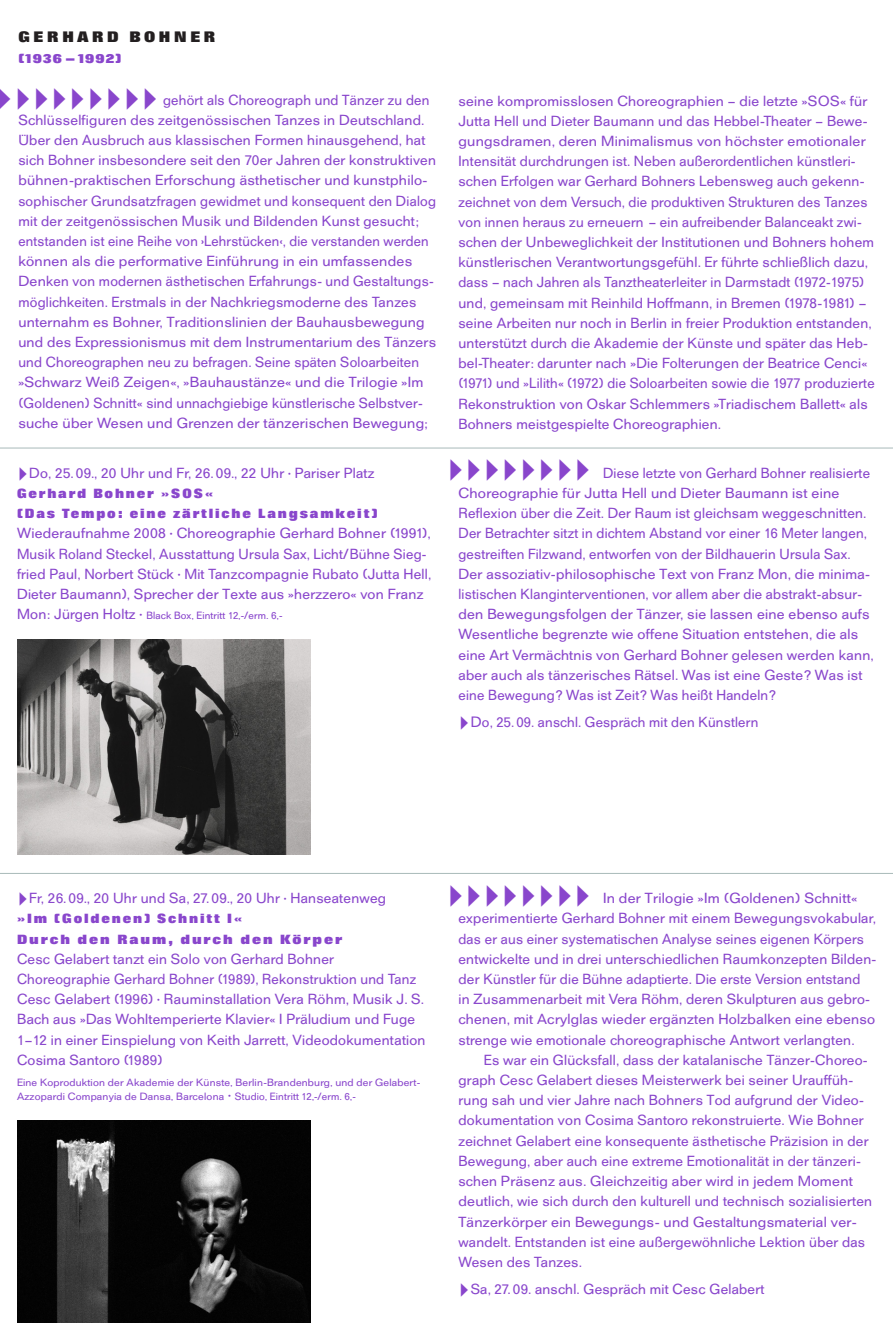
<style>
.page{position:relative;width:893px;height:1340px;background:#fff}
.page>*{position:absolute;margin:0;border:0;box-sizing:border-box;transform-origin:0 0}
.t1{font:48px "FF Dingbats Basic Forms";color:#8946cc;scale:.6 1}
.t2{font:800 15px "Folio BSK";letter-spacing:.245em;color:#231f20}
.t3{font:14.7px/20.2px "Folio BSK";letter-spacing:.015em;color:#8946cc}
.t4{font:14.7px/20.2px "Folio BSK";letter-spacing:.015em;color:#8946cc;scale:1.04 1}
.t5{font:14.55px "Folio BSK";letter-spacing:.015em;color:#8946cc}
.t6{font:800 13.2px/20.2px "Folio BSK";letter-spacing:.14em;color:#8946cc}
.t7{font:800 13.2px "Folio BSK";letter-spacing:.14em;color:#8946cc;scale:1.04 1}
.t8{font:800 13.2px "Folio BSK";letter-spacing:.08em;color:#8946cc}
.t9{font:10.5px/13.8px "Folio BSK";letter-spacing:.015em;color:#8946cc;scale:1.04 1}
.t10{font:10.5px "Folio BSK";letter-spacing:.015em;color:#8946cc}
.s1{font-family:"Helvetica Inserat";font-size:11.85px}
.s2{font-size:15px}
.s3{font-size:14.7px}
</style>
<div class="page">
<hr style="left:0;top:448px;width:893px;height:1px;background:#a9bab9">
<hr style="left:0;top:873px;width:893px;height:1px;background:#a9bab9">
<img style="left:17px;top:639px;width:293px;height:215px">
<img style="left:17px;top:1120px;width:293px;height:202px">
<p class="t2" style="left:18px;top:28px;width:199px">GERHARD BOHNER</p>
<p class="t8" style="left:18px;top:51px;width:105px">(1936 –1992)</p>
<p class="t3" style="left:18px;top:91px;width:419px;text-indent:145px">gehört als Choreograph und Tänzer zu den Schlüsselfiguren des zeitgenössischen Tanzes in Deutschland.<br>Über den Ausbruch aus klassischen Formen hinausgehend, hat sich Bohner insbesondere seit den 70er Jahren der konstruktiven bühnen-praktischen Erforschung ästhetischer und kunstphilo&shy;sophischer Grundsatzfragen gewidmet und konsequent den Dialog mit der zeitgenössischen Musik und Bildenden Kunst gesucht; entstanden ist eine Reihe von <span class="s1">›</span>Lehrstücken<span class="s1">‹</span>, die verstanden werden können als die performative Einführung in ein umfassendes Denken von modernen ästhetischen Erfahrungs- und Gestaltungs&shy;möglichkeiten. Erstmals in der Nachkriegsmoderne des Tanzes unternahm es Bohner, Traditionslinien der Bauhausbewegung und des Expressionismus mit dem Instrumentarium des Tänzers und Choreographen neu zu befragen. Seine späten Soloarbeiten »Schwarz Weiß Zeigen«, »Bauhaustänze« und die Trilogie »Im (Goldenen) Schnitt« sind unnachgiebige künstlerische Selbstver&shy;suche über Wesen und Grenzen der tänzerischen Bewegung;</p>
<p class="t3" style="left:458px;top:92px;width:418px">seine kompromisslosen Choreographien – die letzte »SOS« für Jutta Hell und Dieter Baumann und das Hebbel-Theater – Bewe&shy;gungsdramen, deren Minimalismus von höchster emotionaler Intensität durchdrungen ist. Neben außerordentlichen künstleri&shy;schen Erfolgen war Gerhard Bohners Lebensweg auch gekenn&shy;zeichnet von dem Versuch, die produktiven Strukturen des Tanzes von innen heraus zu erneuern – ein aufreibender Balanceakt zwi&shy;schen der Unbeweglichkeit der Institutionen und Bohners hohem künstlerischen Verantwortungsgefühl. Er führte schließlich dazu, dass – nach Jahren als Tanztheaterleiter in Darmstadt (1972-1975) und, gemeinsam mit Reinhild Hoffmann, in Bremen (1978-1981) – seine Arbeiten nur noch in Berlin in freier Produktion entstanden, unterstützt durch die Akademie der Künste und später das Heb&shy;bel-Theater: darunter nach »Die Folterungen der Beatrice Cenci« (1971) und »Lilith« (1972) die Soloarbeiten sowie die 1977 produzierte Rekonstruktion von Oskar Schlemmers »Triadischem Ballett« als Bohners meistgespielte Choreographien.</p>
<p class="t3" style="left:458px;top:464px;width:417px;text-indent:145px">Diese letzte von Gerhard Bohner realisierte Choreographie für Jutta Hell und Dieter Baumann ist eine Reflexion über die Zeit. Der Raum ist gleichsam weggeschnitten.<br>Der Betrachter sitzt in dichtem Abstand vor einer 16 Meter langen, gestreiften Filzwand, entworfen von der Bildhauerin Ursula Sax.<br>Der assoziativ-philosophische Text von Franz Mon, die minima&shy;listischen Klanginterventionen, vor allem aber die abstrakt-absur&shy;den Bewegungsfolgen der Tänzer, sie lassen eine ebenso aufs Wesentliche begrenzte wie offene Situation entstehen, die als eine Art Vermächtnis von Gerhard Bohner gelesen werden kann, aber auch als tänzerisches Rätsel. Was ist eine Geste? Was ist eine Bewegung? Was ist Zeit? Was heißt Handeln?</p>
<p class="t5" style="left:458px;top:716px;width:301px">◆<span class="s2">D</span>o, 25. 09. anschl. Gespräch mit den Künstlern</p>
<h1 class="t1" style="left:-4px;top:70px;width:276px">◆◆◆◆◆◆◆◆◆</h1>
<h1 class="t1" style="left:446px;top:442px;width:246px">◆◆◆◆◆◆◆◆</h1>
<p class="t3" style="left:17px;top:464px;width:359px">◆Do, 25. 09., 20 Uhr und Fr, 26. 09., 22 Uhr · Pariser Platz</p>
<p class="t6" style="left:17px;top:484px;width:362px">Gerhard Bohner »SOS«<br>(Das Tempo: eine zärtliche Langsamkeit)</p>
<p class="t3" style="left:17px;top:524px;width:416px">Wiederaufnahme 2008 · Choreographie Gerhard Bohner (1991), Musik Roland Steckel, Ausstattung Ursula Sax, Licht/Bühne Sieg&shy;fried Paul, Norbert Stück · Mit Tanzcompagnie Rubato (Jutta Hell, Dieter Baumann), Sprecher der Texte aus »herzzero« von Franz</p>
<p class="t10" style="left:17px;top:611px;width:267px"><span class="s3">Mon: Jürgen Holtz ·</span> Black Box, Eintritt 12,-/erm. 6,-</p>
<p class="t3" style="left:29px;top:889px;width:358px">Fr, 26. 09., 20 Uhr und Sa, 27. 09., 20 Uhr · Hanseatenweg</p>
<h1 class="t1" style="left:446px;top:867px;width:246px">◆◆◆◆◆◆◆◆</h1>
<p class="t7" style="left:17px;top:931px;width:314px">Durch den Raum, durch den Körper</p>
<p class="t3" style="left:17px;top:950px;width:410px">Cesc Gelabert tanzt ein Solo von Gerhard Bohner Choreographie Gerhard Bohner (1989), Rekonstruktion und Tanz Cesc Gelabert (1996) · Rauminstallation Vera Röhm, Musik J. S.<br>Bach aus »Das Wohltemperierte Klavier« I Präludium und Fuge 1–12 in einer Einspielung von Keith Jarrett, Videodokumentation Cosima Santoro (1989)</p>
<p class="t9" style="left:17px;top:1076px;width:389px">Eine Koproduktion der Akademie der Künste, Berlin-Brandenburg, und der Gelabert-<br>Azzopardi Companyia de Dansa, Barcelona <span class="s3">·</span> Studio, Eintritt 12,-/erm. 6,-</p>
<p class="t4" style="left:458px;top:889px;width:403px;text-indent:145px">In der Trilogie »Im (Goldenen) Schnitt« experimentierte Gerhard Bohner mit einem Bewegungsvokabular, das er aus einer systematischen Analyse seines eigenen Körpers entwickelte und in drei unterschiedlichen Raumkonzepten Bilden&shy;der Künstler für die Bühne adaptierte. Die erste Version entstand<br>in Zusammenarbeit mit Vera Röhm, deren Skulpturen aus gebro&shy;chenen, mit Acrylglas wieder ergänzten Holzbalken eine ebenso strenge wie emotionale choreographische Antwort verlangten.</p>
<p class="t3" style="left:458px;top:1051px;width:415px;text-indent:26px">Es war ein Glücksfall, dass der katalanische Tänzer-Choreo&shy;graph Cesc Gelabert dieses Meisterwerk bei seiner Urauffüh&shy;rung sah und vier Jahre nach Bohners Tod aufgrund der Video&shy;dokumentation von Cosima Santoro rekonstruierte. Wie Bohner zeichnet Gelabert eine konsequente ästhetische Präzision in der Bewegung, aber auch eine extreme Emotionalität in der tänzeri&shy;schen Präsenz aus. Gleichzeitig aber wird in jedem Moment deutlich, wie sich durch den kulturell und technisch sozialisierten Tänzerkörper ein Bewegungs- und Gestaltungsmaterial ver&shy;wandelt. Entstanden ist eine außergewöhnliche Lektion über das Wesen des Tanzes.</p>
<p class="t5" style="left:458px;top:1282px;width:307px">◆Sa, 27. 09. anschl. Gespräch mit Cesc Gelabert</p>
<p class="t6" style="left:17px;top:910px;width:227px">»Im (Goldenen) Schnitt I«</p>
</div>
